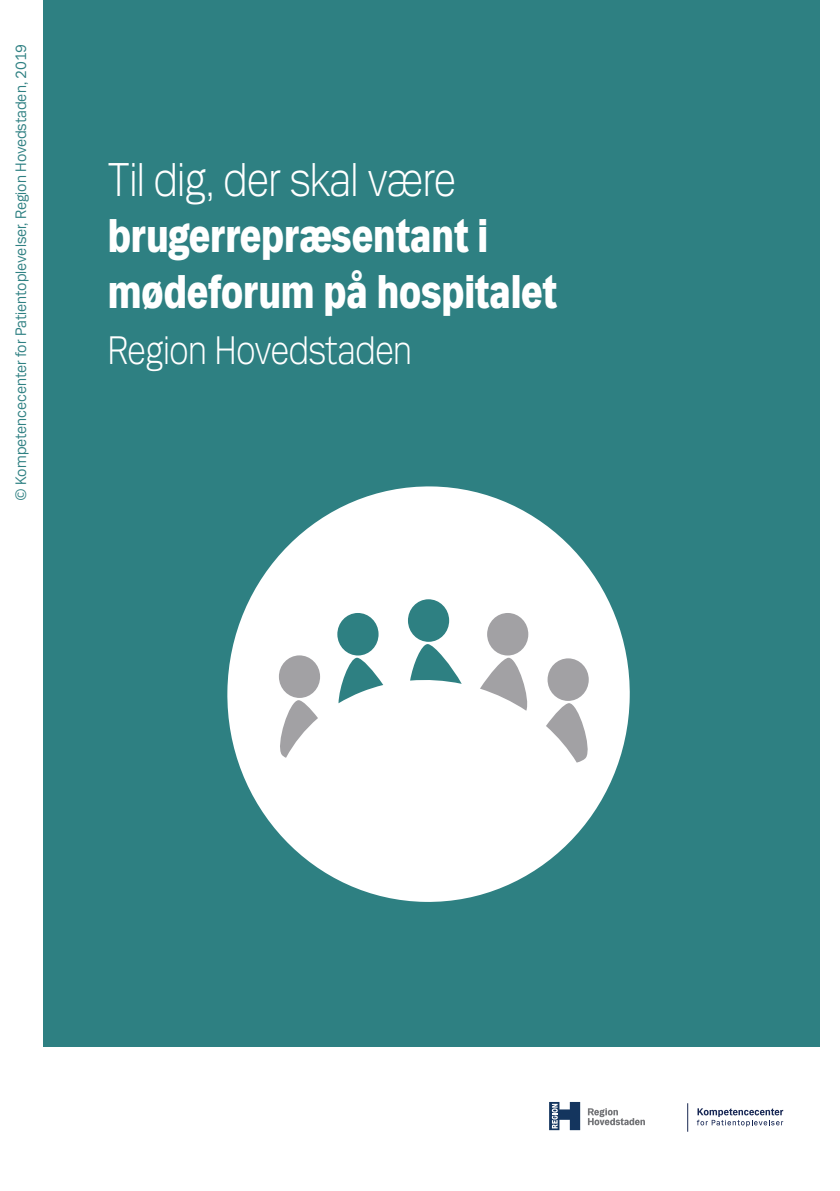
<style>
.page{position:relative;width:840px;height:1191px;background:#fff}
.page>*{position:absolute;margin:0;border:0;box-sizing:border-box;transform-origin:0 0}
.t1{font:800 50px/56px "Mari";color:#fff;scale:.88 1}
.t2{font:300 50px "Mari";color:#fff;scale:.88 1}
.t3{font:300 42px "Mari";color:#fff;scale:.88 1}
.t4{font:16px "Mari";color:#2e8082}
</style>
<div class="page">
<div style="left:43px;top:0;width:776px;height:1047px;background:#2e8082"></div>
<svg style="left:687px;top:1103px;width:1px;height:28px"></svg>
<svg style="left:696px;top:1108px;width:86px;height:18px"></svg>
<svg style="left:587px;top:1108px;width:57px;height:17px"></svg>
<svg style="left:549px;top:1102px;width:31px;height:28px"></svg>
<svg style="left:227px;top:486px;width:403px;height:416px;fill:#fff"></svg>
<svg style="left:545px;top:703px;width:47px;height:59px;background:#d1d0d2"></svg>
<svg style="left:479px;top:657px;width:51px;height:53px;background:#d1d1d2"></svg>
<svg style="left:410px;top:644px;width:51px;height:40px"></svg>
<svg style="left:338px;top:657px;width:45px;height:46px"></svg>
<svg style="left:275px;top:700px;width:43px;height:58px;background:#d7d6d8"></svg>
<div style="left:547px;top:658px;width:41px;height:43px;background:#a2a1a4;border-radius:50%"></div>
<div style="left:278px;top:655px;width:42px;height:43px;background:#a2a1a4;border-radius:50%"></div>
<div style="left:337px;top:613px;width:41px;height:42px;background:#2e8082;border-radius:50%"></div>
<div style="left:407px;top:599px;width:42px;height:43px;background:#2e8082;border-radius:50%"></div>
<div style="left:486px;top:613px;width:42px;height:42px;background:#a2a1a4;border-radius:50%"></div>
<p class="t4" style="left:11px;top:501px;width:459px;rotate:-90deg">© Kompetencecenter for Patientoplevelser, Region Hovedstaden, 2019</p>
<p class="t2" style="left:108px;top:149px;width:397px">Til dig, der skal være</p>
<p class="t1" style="left:108px;top:208px;width:512px">brugerrepræsentant i mødeforum på hospitalet</p>
<p class="t3" style="left:108px;top:325px;width:347px">Region Hovedstaden</p>
</div>
